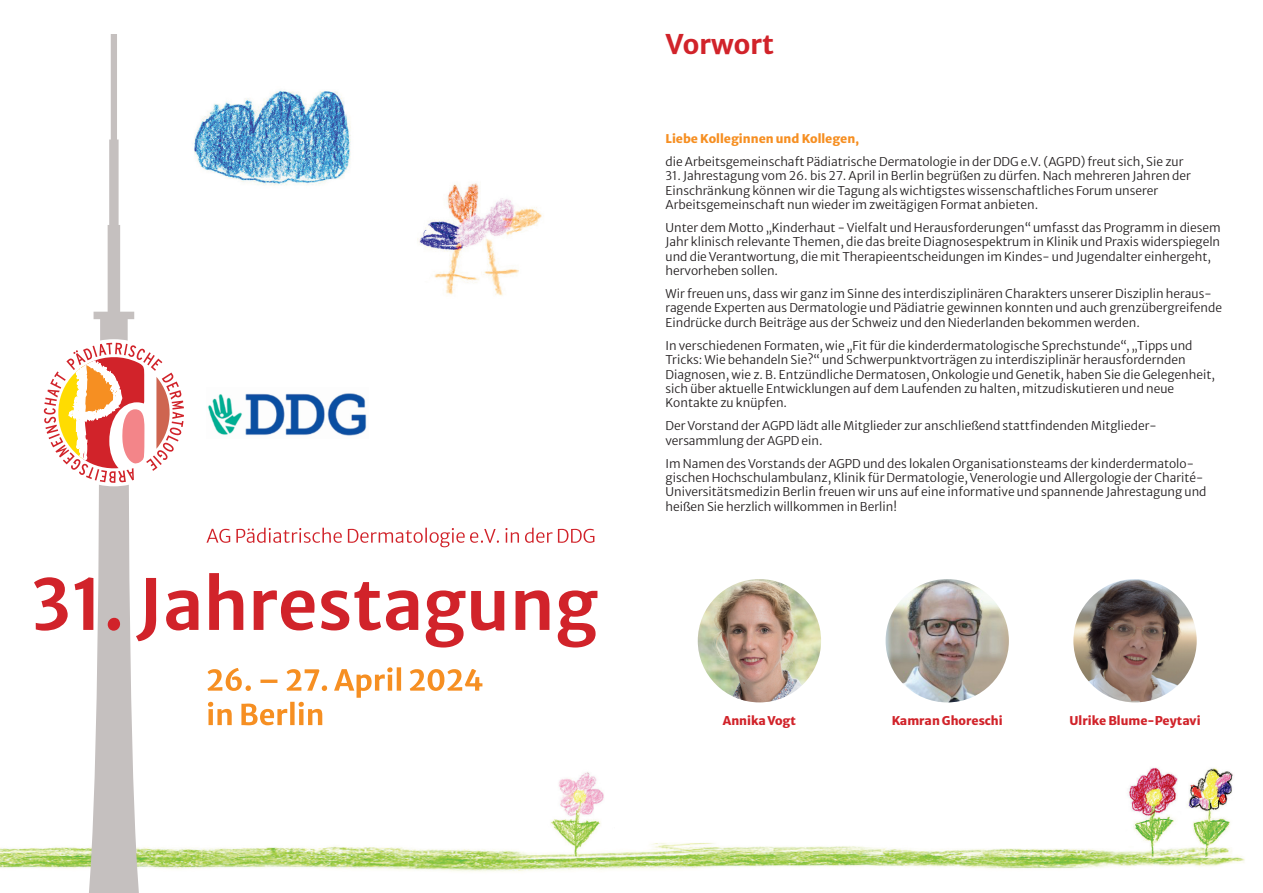
<style>
.page{position:relative;width:1263px;height:893px;background:#fff}
.page>*{position:absolute;margin:0;border:0;box-sizing:border-box;transform-origin:0 0}
.t1{font:700 27px "Merriweather Sans";color:#d1232a}
.t2{font:300 12px/14.4px "Merriweather Sans";color:#231f20}
.t3{font:800 12px "Merriweather Sans";color:#d1232a}
.t4{font:800 12px "Merriweather Sans";color:#f68f22}
</style>
<div class="page">
<img style="left:0;top:767px;width:1245px;height:105px">
<img style="left:198px;top:90px;width:153px;height:96px">
<img style="left:417px;top:183px;width:125px;height:113px">
<svg style="left:207px;top:667px;width:275px;height:58px"></svg>
<svg style="left:206px;top:528px;width:388px;height:19px"></svg>
<svg style="left:209px;top:573px;width:34px;height:57px"></svg>
<svg style="left:471px;top:591px;width:33px;height:39px"></svg>
<svg style="left:558px;top:590px;width:39px;height:57px"></svg>
<svg style="left:426px;top:590px;width:39px;height:57px"></svg>
<svg style="left:321px;top:582px;width:97px;height:48px"></svg>
<svg style="left:254px;top:590px;width:60px;height:40px"></svg>
<svg style="left:515px;top:590px;width:34px;height:40px"></svg>
<svg style="left:34px;top:34px;width:164px;height:859px"></svg>
<img style="left:698px;top:579px;width:123px;height:123px;border-radius:62px">
<img style="left:885px;top:579px;width:124px;height:123px;border-radius:62px">
<img style="left:1073px;top:579px;width:124px;height:123px;border-radius:62px">
<div style="left:196px;top:380px;width:183px;height:66px;background:#fff"></div>
<img style="left:208px;top:393px;width:159px;height:43px">
<h1 class="t1" style="left:665px;top:20px;width:110px">Vorwort</h1>
<p class="t4" style="left:665px;top:128px;width:195px">Liebe Kolleginnen und Kollegen,</p>
<p class="t2" style="left:665px;top:153px;width:519px">die Arbeitsgemeinschaft Pädiatrische Dermatologie in der DDG e.V. (AGPD) freut sich, Sie zur</p>
<p class="t2" style="left:665px;top:167px;width:527px">31. Jahrestagung vom 26. bis 27. April in Berlin begrüßen zu dürfen. Nach mehreren Jahren der<br>Einschränkung können wir die Tagung als wichtigstes wissenschaftliches Forum unserer<br>Arbeitsgemeinschaft nun wieder im zweitägigen Format anbieten.</p>
<p class="t2" style="left:665px;top:219px;width:557px">Unter dem Motto „Kinderhaut - Vielfalt und Herausforderungen“ umfasst das Programm in diesem Jahr klinisch relevante Themen, die das breite Diagnosespektrum in Klinik und Praxis widerspiegeln und die Verantwortung, die mit Therapieentscheidungen im Kindes- und Jugendalter einhergeht, hervorheben sollen.</p>
<p class="t2" style="left:665px;top:285px;width:558px">Wir freuen uns, dass wir ganz im Sinne des interdisziplinären Charakters unserer Disziplin heraus&shy;ragende Experten aus Dermatologie und Pädiatrie gewinnen konnten und auch grenzübergreifende<br>Eindrücke durch Beiträge aus der Schweiz und den Niederlanden bekommen werden.</p>
<p class="t2" style="left:665px;top:337px;width:551px">In verschiedenen Formaten, wie „Fit für die kinderdermatologische Sprechstunde“, „Tipps und Tricks: Wie behandeln Sie?“ und Schwerpunktvorträgen zu interdisziplinär herausfordernden Diagnosen, wie z. B. Entzündliche Dermatosen, Onkologie und Genetik, haben Sie die Gelegenheit, sich über aktuelle Entwicklungen auf dem Laufenden zu halten, mitzudiskutieren und neue Kontakte zu knüpfen.</p>
<p class="t2" style="left:665px;top:417px;width:493px">Der Vorstand der AGPD lädt alle Mitglieder zur anschließend stattfindenden Mitglieder&shy;versammlung der AGPD ein.</p>
<p class="t2" style="left:665px;top:455px;width:542px">Im Namen des Vorstands der AGPD und des lokalen Organisationsteams der kinderdermatolo&shy;gischen Hochschulambulanz, Klinik für Dermatologie, Venerologie und Allergologie der Charité-Universitätsmedizin Berlin freuen wir uns auf eine informative und spannende Jahrestagung und heißen Sie herzlich willkommen in Berlin!</p>
<p class="t3" style="left:723px;top:710px;width:75px">Annika Vogt</p>
<p class="t3" style="left:892px;top:710px;width:113px">Kamran Ghoreschi</p>
<p class="t3" style="left:1069px;top:710px;width:133px">Ulrike Blume-Peytavi</p>
</div>
